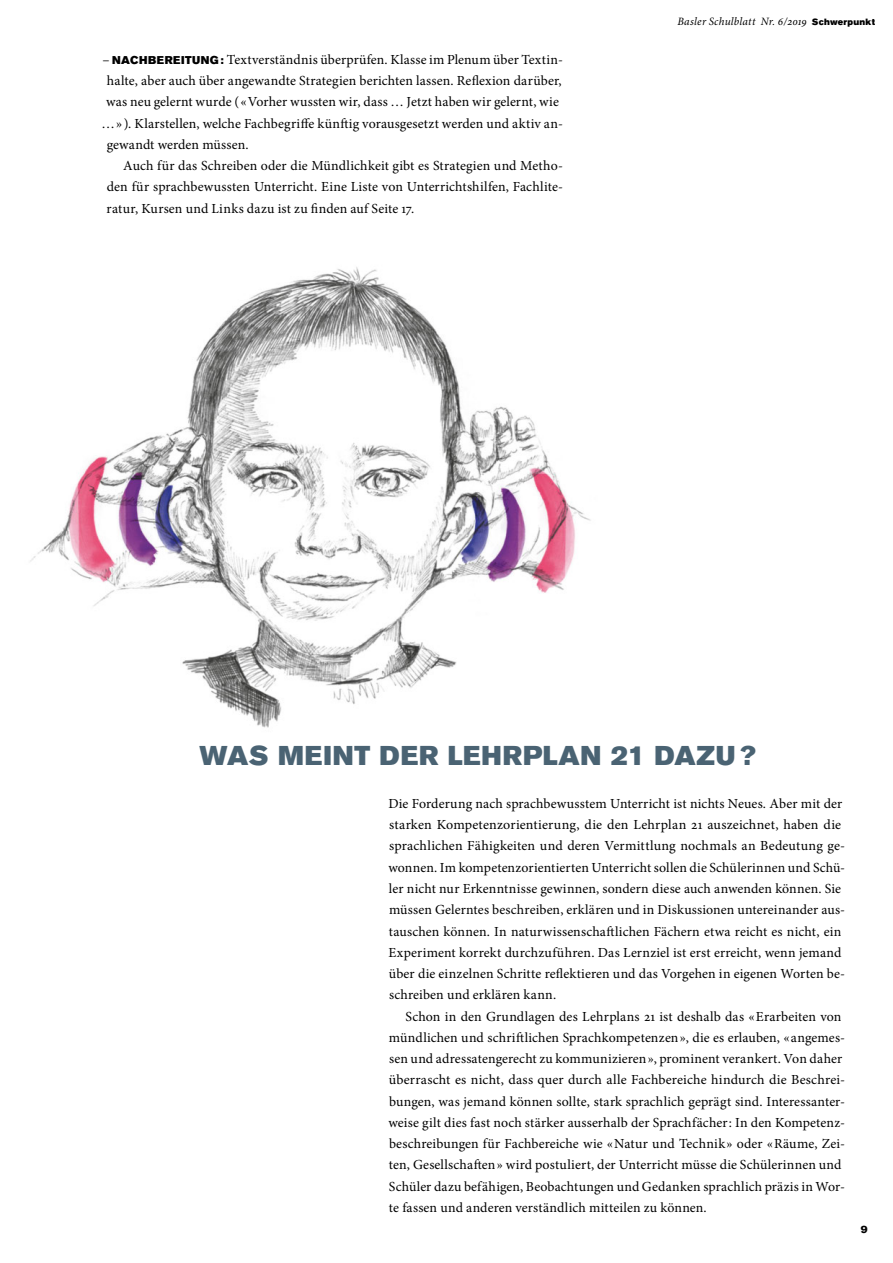
<style>
.page{position:relative;width:893px;height:1263px;background:#fff}
.page>*{position:absolute;margin:0;border:0;box-sizing:border-box;transform-origin:0 0}
.t1{font:27px "Akzidenz Grotesk BE Super";letter-spacing:.03em;color:#4a6373}
.t2{font:13.8px/21.3px "Minion Pro";letter-spacing:.01em;color:#000}
.t3{font:italic 11.25px "Minion Pro";letter-spacing:.015em;color:#000}
.t4{font:10.5px "Akzidenz Grotesk BE Super";color:#000}
.s1{font-family:"Akzidenz Grotesk BE Super";font-size:11.25px}
.s2{font-family:"Akzidenz Grotesk BE Super";font-style:normal;font-size:9px}
</style>
<div class="page">
<img style="left:30px;top:267px;width:561px;height:461px">
<p class="t2" style="left:102px;top:49px;width:462px">– <span class="s1">NACHBEREITUNG :</span> Textverständnis überprüfen. Klasse im Plenum über Textin-</p>
<p class="t2" style="left:107px;top:70px;width:456px">halte, aber auch über angewandte Strategien berichten lassen. Reflexion darüber,</p>
<p class="t2" style="left:106px;top:91px;width:454px">was neu gelernt wurde ( « Vorher wussten wir, dass … Jetzt haben wir gelernt, wie</p>
<p class="t2" style="left:102px;top:113px;width:463px">… » ). Klarstellen, welche Fachbegriffe künftig vorausgesetzt werden und aktiv an-</p>
<p class="t2" style="left:107px;top:134px;width:144px">gewandt werden müssen.</p>
<p class="t2" style="left:123px;top:155px;width:441px">Auch für das Schreiben oder die Mündlichkeit gibt es Strategien und Metho-</p>
<p class="t2" style="left:107px;top:176px;width:458px">den für sprachbewussten Unterricht. Eine Liste von Unterrichtshilfen, Fachlite-</p>
<p class="t2" style="left:107px;top:198px;width:309px">ratur, Kursen und Links dazu ist zu finden auf Seite 17.</p>
<p class="t3" style="left:678px;top:14px;width:199px">Basler Schulblatt Nr. 6/2019 <span class="s2">Schwerpunkt</span></p>
<h1 class="t1" style="left:200px;top:740px;width:558px">WAS MEINT DER LEHRPLAN 21 DAZU ?</h1>
<p class="t2" style="left:388px;top:793px;width:458px">Die Forderung nach sprachbewusstem Unterricht ist nichts Neues. Aber mit der starken Kompetenzorientierung, die den Lehrplan 21 auszeichnet, haben die sprachlichen Fähigkeiten und deren Vermittlung nochmals an Bedeutung ge&shy;wonnen. Im kompetenzorientierten Unterricht sollen die Schülerinnen und Schü&shy;ler nicht nur Erkenntnisse gewinnen, sondern diese auch anwenden können. Sie müssen Gelerntes beschreiben, erklären und in Diskussionen untereinander aus&shy;tauschen können. In naturwissenschaftlichen Fächern etwa reicht es nicht, ein Experiment korrekt durchzuführen. Das Lernziel ist erst erreicht, wenn jemand über die einzelnen Schritte reflektieren und das Vorgehen in eigenen Worten be&shy;schreiben und erklären kann.</p>
<p class="t2" style="left:388px;top:1005px;width:458px;text-indent:17px">Schon in den Grundlagen des Lehrplans 21 ist deshalb das « Erarbeiten von mündlichen und schriftlichen Sprachkompetenzen », die es erlauben, « angemes&shy;sen und adressatengerecht zu kommunizieren », prominent verankert. Von daher überrascht es nicht, dass quer durch alle Fachbereiche hindurch die Beschrei&shy;bungen, was jemand können sollte, stark sprachlich geprägt sind. Interessanter&shy;weise gilt dies fast noch stärker ausserhalb der Sprachfächer : In den Kompetenz&shy;beschreibungen für Fachbereiche wie « Natur und Technik » oder « Räume, Zei&shy;ten, Gesellschaften » wird postuliert, der Unterricht müsse die Schülerinnen und Schüler dazu befähigen, Beobachtungen und Gedanken sprachlich präzis in Wor&shy;te fassen und anderen verständlich mitteilen zu können.</p>
<p class="t4" style="left:861px;top:1223px;width:8px">9</p>
</div>
